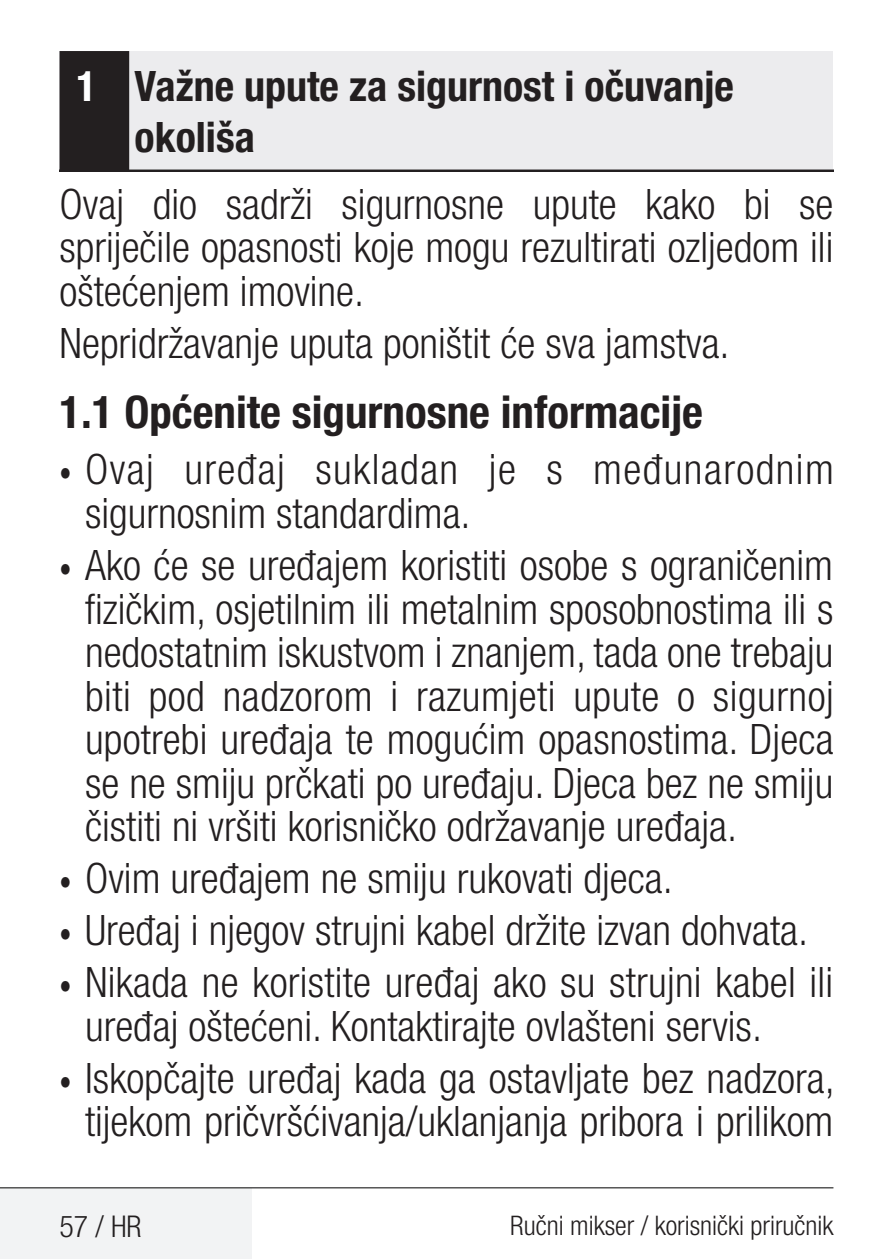
<style>
.page{position:relative;width:893px;height:1259px;background:#fff}
.page>*{position:absolute;margin:0;border:0;box-sizing:border-box;transform-origin:0 0}
.Alt_Baslik_Guvenlık{font:700 condensed 45px "Helvetica Neue LT Pro";color:#231f20}
.Guvenlik_Giris_Paragrafi{font:300 condensed 42px/43.5px "Helvetica Neue LT Pro";color:#231f20;text-align:justify}
.Guvenlik_Giris_Paragrafi-2{font:300 condensed 42px/43.5px "Helvetica Neue LT Pro";letter-spacing:.035em;color:#231f20}
.t1{font:700 condensed 42px/51px "Helvetica Neue LT Pro";color:#231f20}
.t2{font:300 condensed 30px "Helvetica Neue LT Pro";color:#231f20}
.t3{font:300 condensed 27px "Helvetica Neue LT Pro";color:#231f20}
.s1{color:#fff}
.s2{font-weight:700;font-size:30px}
</style>
<div class="page">
<div style="left:0;top:1188px;width:252px;height:71px;background:#f2f3f4"></div>
<hr style="left:0;top:1187px;width:833px;height:1px;background:#000">
<div style="left:60px;top:51px;width:773px;height:121px;background:#ececee"></div>
<hr style="left:60px;top:170px;width:773px;height:2px;background:#231f20">
<div style="left:61px;top:53px;width:67px;height:117px;background:#231f20"></div>
<div style="left:60px;top:51px;width:69px;height:121px;border:3px solid #231f20"></div>
<p class="t1" style="left:135px;top:60px;width:601px;text-indent:-58px"><span class="s1">1</span> Važne upute za sigurnost i očuvanje okoliša</p>
<p class="Guvenlik_Giris_Paragrafi" style="left:60px;top:182px;width:775px">Ovaj dio sadrži sigurnosne upute kako bi se spriječile opasnosti koje mogu rezultirati ozljedom ili oštećenjem imovine.</p>
<p class="Guvenlik_Giris_Paragrafi" style="left:60px;top:321px;width:672px">Nepridržavanje uputa poništit će sva jamstva.</p>
<p class="Alt_Baslik_Guvenlık" style="left:60px;top:385px;width:645px">1.1 Općenite sigurnosne informacije</p>
<p class="Guvenlik_Giris_Paragrafi-2" style="left:85px;top:447px;width:750px;text-indent:-26px"><span class="s2">•</span> Ovaj uređaj sukladan je s međunarodnim sigurnosnim standardima.</p>
<p class="Guvenlik_Giris_Paragrafi" style="left:85px;top:543px;width:750px;text-indent:-26px"><span class="s2">•</span> Ako će se uređajem koristiti osobe s ograničenim fizičkim, osjetilnim ili metalnim sposobnostima ili s nedostatnim iskustvom i znanjem, tada one trebaju biti pod nadzorom i razumjeti upute o sigurnoj upotrebi uređaja te mogućim opasnostima. Djeca se ne smiju prčkati po uređaju. Djeca bez ne smiju čistiti ni vršiti korisničko održavanje uređaja.</p>
<p class="Guvenlik_Giris_Paragrafi" style="left:60px;top:856px;width:615px"><span class="s2">•</span> Ovim uređajem ne smiju rukovati djeca.</p>
<p class="Guvenlik_Giris_Paragrafi" style="left:60px;top:908px;width:750px"><span class="s2">•</span> Uređaj i njegov strujni kabel držite izvan dohvata.</p>
<p class="Guvenlik_Giris_Paragrafi" style="left:85px;top:960px;width:750px;text-indent:-26px"><span class="s2">•</span> Nikada ne koristite uređaj ako su strujni kabel ili uređaj oštećeni. Kontaktirajte ovlašteni servis.</p>
<p class="Guvenlik_Giris_Paragrafi" style="left:60px;top:1055px;width:777px;text-align:center"><span class="s2">•</span> Iskopčajte uređaj kada ga ostavljate bez nadzora, tijekom pričvršćivanja/uklanjanja pribora i prilikom</p>
<p class="t2" style="left:60px;top:1208px;width:84px">57 / HR</p>
<p class="t3" style="left:510px;top:1210px;width:325px">Ručni mikser / korisnički priručnik</p>
</div>
